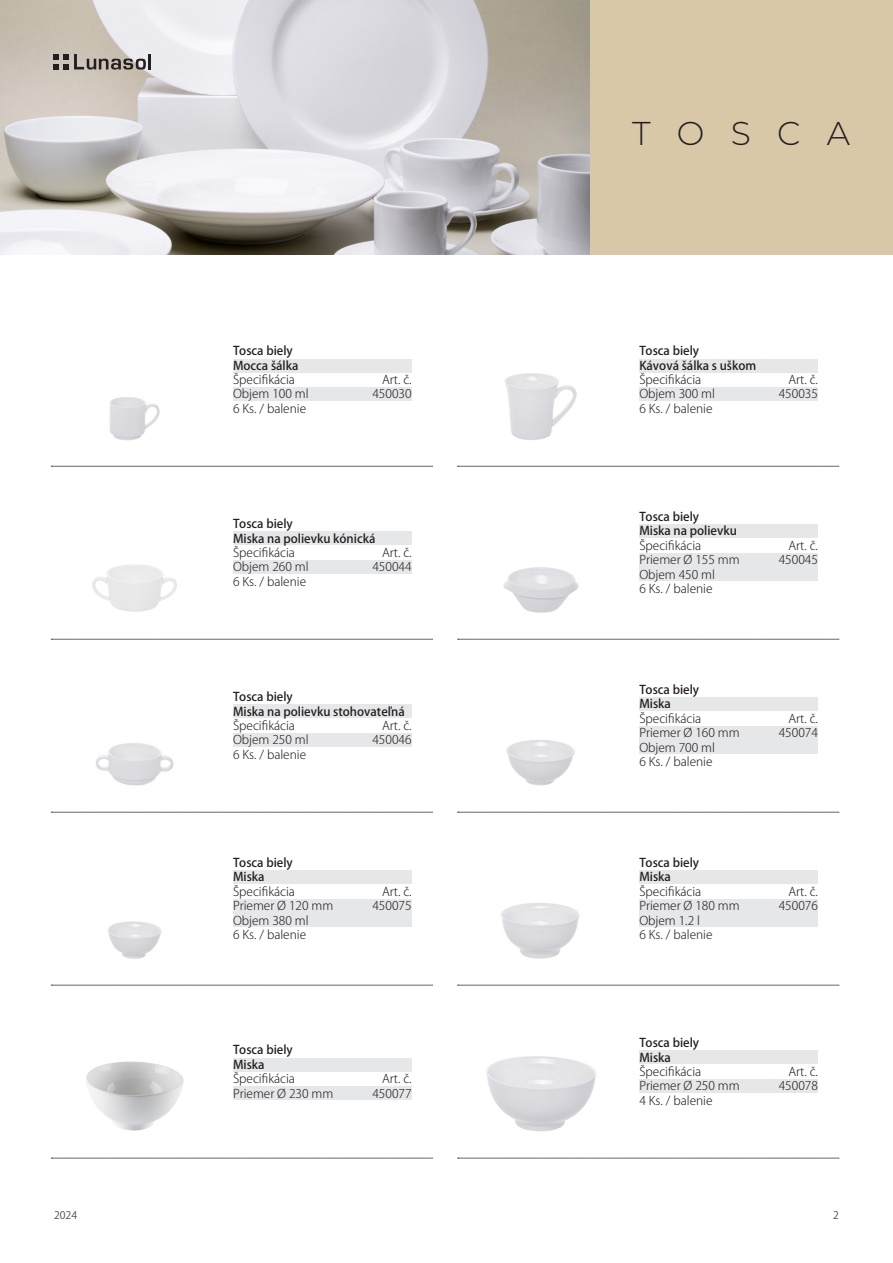
<style>
.page{position:relative;width:893px;height:1263px;background:#fff}
.page>*{position:absolute;margin:0;border:0;box-sizing:border-box;transform-origin:0 0}
.t1{font:300 33px "Montserrat";letter-spacing:.795em;color:#231f20}
.Odd{font:300 12px "Koz Go Pr 6 N";color:#231f20}
.Even{font:300 12px "Koz Go Pr 6 N";color:#231f20}
.Odd-2{font:500 12px "Koz Go Pr 6 N";color:#231f20}
.Even-2{font:500 12px "Koz Go Pr 6 N";color:#231f20}
.t2{font:10.5px "Koz Go Pr 6 N";color:#4d4d4c}
</style>
<div class="page">
<div style="left:587px;top:0;width:306px;height:255px;background:#d9c8a7"></div>
<img style="left:0;top:0;width:589px;height:255px">
<hr style="left:148px;top:54px;width:3px;height:15px;background:#231f20">
<svg style="left:53px;top:54px;width:93px;height:16px"></svg>
<svg style="left:51px;top:466px;width:382px;height:1px"></svg>
<div style="left:233px;top:359px;width:179px;height:13px;background:#e6e7e9"></div>
<div style="left:233px;top:388px;width:179px;height:13px;background:#e6e7e9"></div>
<svg style="left:458px;top:466px;width:381px;height:1px"></svg>
<div style="left:639px;top:359px;width:179px;height:13px;background:#e6e7e9"></div>
<div style="left:639px;top:388px;width:179px;height:13px;background:#e6e7e9"></div>
<svg style="left:51px;top:639px;width:382px;height:1px"></svg>
<div style="left:233px;top:532px;width:179px;height:13px;background:#e6e7e9"></div>
<div style="left:233px;top:560px;width:179px;height:14px;background:#e6e7e9"></div>
<svg style="left:458px;top:639px;width:381px;height:1px"></svg>
<div style="left:639px;top:524px;width:179px;height:14px;background:#e6e7e9"></div>
<div style="left:639px;top:553px;width:179px;height:28px;background:#e6e7e9"></div>
<svg style="left:51px;top:812px;width:382px;height:1px"></svg>
<div style="left:233px;top:705px;width:179px;height:13px;background:#e6e7e9"></div>
<div style="left:233px;top:733px;width:179px;height:14px;background:#e6e7e9"></div>
<svg style="left:458px;top:812px;width:381px;height:1px"></svg>
<div style="left:639px;top:697px;width:179px;height:14px;background:#e6e7e9"></div>
<div style="left:639px;top:726px;width:179px;height:28px;background:#e6e7e9"></div>
<svg style="left:51px;top:985px;width:382px;height:1px"></svg>
<div style="left:233px;top:870px;width:179px;height:14px;background:#e6e7e9"></div>
<div style="left:233px;top:899px;width:179px;height:28px;background:#e6e7e9"></div>
<svg style="left:458px;top:985px;width:381px;height:1px"></svg>
<div style="left:639px;top:870px;width:179px;height:14px;background:#e6e7e9"></div>
<div style="left:639px;top:899px;width:179px;height:28px;background:#e6e7e9"></div>
<svg style="left:51px;top:1158px;width:382px;height:1px"></svg>
<div style="left:233px;top:1058px;width:179px;height:13px;background:#e6e7e9"></div>
<div style="left:233px;top:1087px;width:179px;height:13px;background:#e6e7e9"></div>
<svg style="left:458px;top:1158px;width:381px;height:1px"></svg>
<div style="left:639px;top:1050px;width:179px;height:14px;background:#e6e7e9"></div>
<div style="left:639px;top:1079px;width:179px;height:14px;background:#e6e7e9"></div>
<img style="left:109px;top:397px;width:51px;height:44px">
<img style="left:504px;top:373px;width:73px;height:67px">
<img style="left:92px;top:564px;width:85px;height:48px">
<img style="left:503px;top:567px;width:76px;height:46px">
<img style="left:96px;top:743px;width:78px;height:43px">
<img style="left:506px;top:740px;width:69px;height:46px">
<img style="left:107px;top:921px;width:55px;height:38px">
<img style="left:501px;top:903px;width:79px;height:56px">
<img style="left:86px;top:1061px;width:98px;height:70px">
<img style="left:486px;top:1056px;width:110px;height:76px">
<p class="Even-2" style="left:233px;top:344px;width:61px">Tosca biely</p>
<p class="Odd-2" style="left:233px;top:358px;width:67px">Mocca šálka</p>
<p class="Even" style="left:233px;top:373px;width:63px">Špecifikácia</p>
<p class="Odd" style="left:382px;top:373px;width:31px">Art. č.</p>
<p class="Odd" style="left:233px;top:387px;width:77px">Objem 100 ml</p>
<p class="Odd" style="left:372px;top:387px;width:41px">450030</p>
<p class="Even" style="left:233px;top:402px;width:75px">6 Ks. / balenie</p>
<p class="Even-2" style="left:233px;top:517px;width:61px">Tosca biely</p>
<p class="Odd-2" style="left:233px;top:531px;width:144px">Miska na polievku kónická</p>
<p class="Even" style="left:233px;top:546px;width:63px">Špecifikácia</p>
<p class="Odd" style="left:382px;top:546px;width:31px">Art. č.</p>
<p class="Odd" style="left:233px;top:560px;width:77px">Objem 260 ml</p>
<p class="Odd" style="left:372px;top:560px;width:41px">450044</p>
<p class="Even" style="left:233px;top:575px;width:75px">6 Ks. / balenie</p>
<p class="Even-2" style="left:233px;top:690px;width:61px">Tosca biely</p>
<p class="Odd-2" style="left:233px;top:704px;width:173px">Miska na polievku stohovateľná</p>
<p class="Even" style="left:233px;top:719px;width:63px">Špecifikácia</p>
<p class="Odd" style="left:382px;top:719px;width:31px">Art. č.</p>
<p class="Odd" style="left:233px;top:733px;width:77px">Objem 250 ml</p>
<p class="Odd" style="left:372px;top:733px;width:41px">450046</p>
<p class="Even" style="left:233px;top:748px;width:75px">6 Ks. / balenie</p>
<p class="Even-2" style="left:233px;top:856px;width:61px">Tosca biely</p>
<p class="Odd-2" style="left:233px;top:870px;width:33px">Miska</p>
<p class="Even" style="left:233px;top:884px;width:63px">Špecifikácia</p>
<p class="Odd" style="left:382px;top:885px;width:31px">Art. č.</p>
<p class="Odd" style="left:233px;top:899px;width:102px">Priemer Ø 120 mm</p>
<p class="Odd" style="left:372px;top:899px;width:41px">450075</p>
<p class="Odd" style="left:233px;top:913px;width:77px">Objem 380 ml</p>
<p class="Even" style="left:233px;top:928px;width:75px">6 Ks. / balenie</p>
<p class="Even-2" style="left:233px;top:1043px;width:61px">Tosca biely</p>
<p class="Odd-2" style="left:233px;top:1057px;width:33px">Miska</p>
<p class="Even" style="left:233px;top:1072px;width:63px">Špecifikácia</p>
<p class="Odd" style="left:382px;top:1072px;width:31px">Art. č.</p>
<p class="Odd" style="left:233px;top:1086px;width:102px">Priemer Ø 230 mm</p>
<p class="Odd" style="left:372px;top:1086px;width:41px">450077</p>
<h1 class="t1" style="left:632px;top:110px;width:219px">TOSCA</h1>
<p class="Even-2" style="left:639px;top:344px;width:61px">Tosca biely</p>
<p class="Odd-2" style="left:639px;top:358px;width:118px">Kávová šálka s uškom</p>
<p class="Even" style="left:639px;top:373px;width:63px">Špecifikácia</p>
<p class="Odd" style="left:788px;top:373px;width:31px">Art. č.</p>
<p class="Odd" style="left:639px;top:387px;width:77px">Objem 300 ml</p>
<p class="Odd" style="left:779px;top:387px;width:41px">450035</p>
<p class="Even" style="left:639px;top:402px;width:75px">6 Ks. / balenie</p>
<p class="Even-2" style="left:639px;top:510px;width:61px">Tosca biely</p>
<p class="Odd-2" style="left:639px;top:524px;width:99px">Miska na polievku</p>
<p class="Even" style="left:639px;top:539px;width:63px">Špecifikácia</p>
<p class="Odd" style="left:788px;top:539px;width:31px">Art. č.</p>
<p class="Odd" style="left:639px;top:553px;width:102px">Priemer Ø 155 mm</p>
<p class="Odd" style="left:779px;top:553px;width:41px">450045</p>
<p class="Odd" style="left:639px;top:567px;width:77px">Objem 450 ml</p>
<p class="Even" style="left:639px;top:582px;width:75px">6 Ks. / balenie</p>
<p class="Even-2" style="left:639px;top:683px;width:61px">Tosca biely</p>
<p class="Odd-2" style="left:639px;top:697px;width:33px">Miska</p>
<p class="Even" style="left:639px;top:712px;width:63px">Špecifikácia</p>
<p class="Odd" style="left:788px;top:712px;width:31px">Art. č.</p>
<p class="Odd" style="left:639px;top:726px;width:102px">Priemer Ø 160 mm</p>
<p class="Odd" style="left:779px;top:726px;width:41px">450074</p>
<p class="Odd" style="left:639px;top:740px;width:77px">Objem 700 ml</p>
<p class="Even" style="left:639px;top:755px;width:75px">6 Ks. / balenie</p>
<p class="Even-2" style="left:639px;top:856px;width:61px">Tosca biely</p>
<p class="Odd-2" style="left:639px;top:870px;width:33px">Miska</p>
<p class="Even" style="left:639px;top:884px;width:63px">Špecifikácia</p>
<p class="Odd" style="left:788px;top:885px;width:31px">Art. č.</p>
<p class="Odd" style="left:639px;top:899px;width:102px">Priemer Ø 180 mm</p>
<p class="Odd" style="left:779px;top:899px;width:41px">450076</p>
<p class="Odd" style="left:639px;top:913px;width:62px">Objem 1.2 l</p>
<p class="Even" style="left:639px;top:928px;width:75px">6 Ks. / balenie</p>
<p class="Even-2" style="left:639px;top:1036px;width:61px">Tosca biely</p>
<p class="Odd-2" style="left:639px;top:1050px;width:33px">Miska</p>
<p class="Even" style="left:639px;top:1065px;width:63px">Špecifikácia</p>
<p class="Odd" style="left:788px;top:1065px;width:31px">Art. č.</p>
<p class="Odd" style="left:639px;top:1079px;width:102px">Priemer Ø 250 mm</p>
<p class="Odd" style="left:779px;top:1079px;width:41px">450078</p>
<p class="Even" style="left:639px;top:1093px;width:75px">4 Ks. / balenie</p>
<p class="t2" style="left:54px;top:1209px;width:25px">2024</p>
<p class="t2" style="left:833px;top:1209px;width:7px">2</p>
</div>
